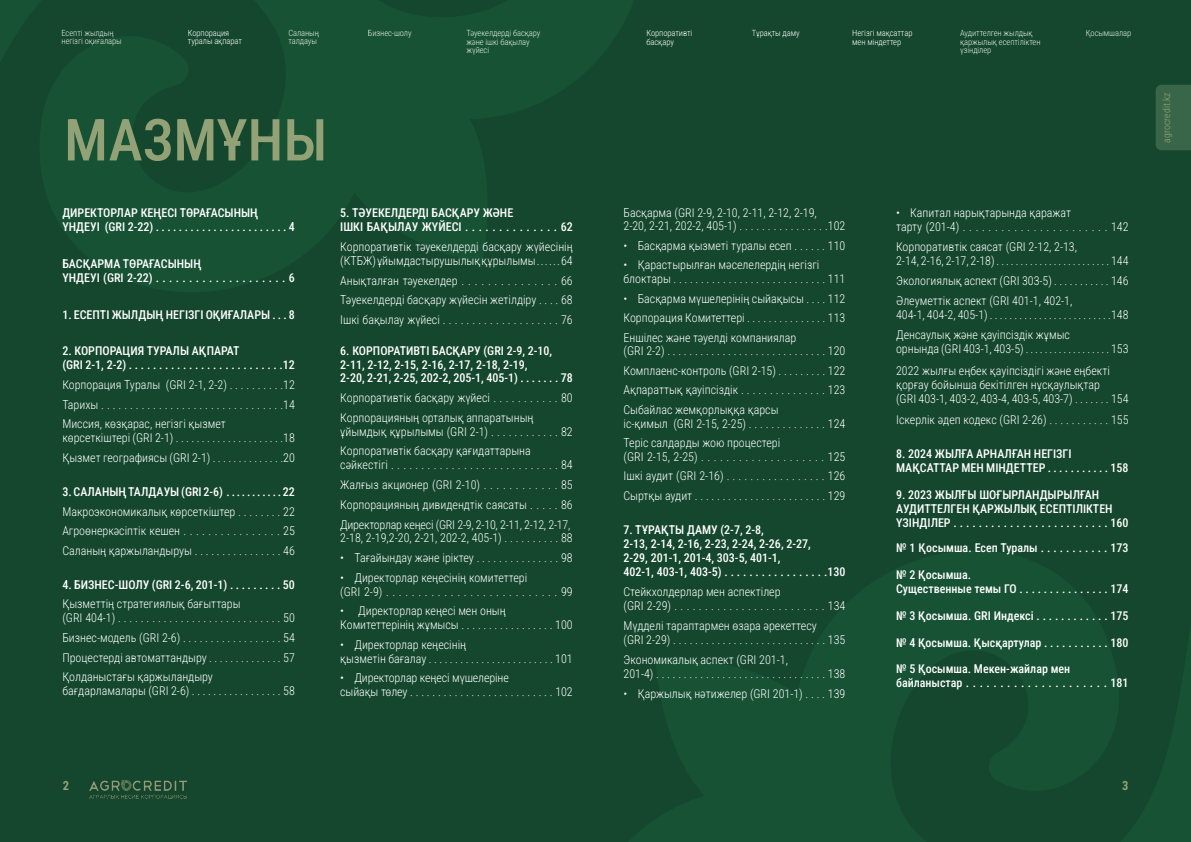
<style>
.page{position:relative;width:1191px;height:842px;background:#fff}
.page>*{position:absolute;margin:0;border:0;box-sizing:border-box;transform-origin:0 0}
.t1{font:500 58px "Roboto Condensed";color:#92a276}
.t2{font:700 12.5px "Roboto Condensed";color:#92a276}
.t3{font:300 12px/19.7px "Roboto Condensed";color:#fff}
.t4{font:500 12px/14px "Roboto Condensed";color:#fff}
.t5{font:300 10px "Roboto Condensed";color:#92a276}
.t6{font:300 8.5px/8.5px "Roboto Condensed";letter-spacing:-.01em;color:#e1ece1}
.t7{font:300 8.5px/8.5px "Roboto Condensed";letter-spacing:-.01em;color:#fff}
</style>
<div class="page">
<img style="left:0;top:0;width:1191px;height:842px">
<img style="left:90px;top:780px;width:96px;height:18px">
<div style="left:1155px;top:85px;width:36px;height:65px;background:#396649"></div>
<p class="t6" style="left:62px;top:28px;width:62px">Есепті жылдың негізгі оқиғалары</p>
<p class="t6" style="left:288px;top:28px;width:32px">Саланың талдауы</p>
<p class="t6" style="left:368px;top:28px;width:45px">Бизнес-шолу</p>
<p class="t6" style="left:466px;top:29px;width:75px">Тәуекелдерді басқару және ішкі бақылау жүйесі</p>
<p class="t7" style="left:646px;top:29px;width:47px">Корпоративті басқару</p>
<p class="t6" style="left:960px;top:29px;width:82px">Аудиттелген жылдық қаржылық есептіліктен үзінділер</p>
<p class="t6" style="left:1085px;top:29px;width:47px">Қосымшалар</p>
<p class="t7" style="left:188px;top:28px;width:56px">Корпорация туралы ақпарат</p>
<p class="t7" style="left:751px;top:29px;width:49px">Тұрақты даму</p>
<p class="t7" style="left:852px;top:29px;width:62px">Негізгі мақсаттар мен міндеттер</p>
<h1 class="t1" style="left:64px;top:99px;width:265px">МАЗМҰНЫ</h1>
<p class="t4" style="left:62px;top:206px;width:234px">ДИРЕКТОРЛАР КЕҢЕСІ ТӨРАҒАСЫНЫҢ<br>ҮНДЕУІ (GRI 2-22) . . . . . . . . . . . . . . . . . . . . . . . 4</p>
<p class="t4" style="left:62px;top:256px;width:234px">БАСҚАРМА ТӨРАҒАСЫНЫҢ<br>ҮНДЕУІ (GRI 2-22) . . . . . . . . . . . . . . . . . . . . 6</p>
<p class="t4" style="left:62px;top:307px;width:234px">1. ЕСЕПТІ ЖЫЛДЫҢ НЕГІЗГІ ОҚИҒАЛАРЫ . . . 8</p>
<p class="t4" style="left:62px;top:344px;width:234px">2. КОРПОРАЦИЯ ТУРАЛЫ АҚПАРАТ<br>(GRI 2-1, 2-2) . . . . . . . . . . . . . . . . . . . . . . . . . .12</p>
<p class="t3" style="left:62px;top:374px;width:234px;text-align:justify">Корпорация Туралы (GRI 2-1, 2-2) . . . . . . . . . .12<br>Тарихы . . . . . . . . . . . . . . . . . . . . . . . . . . . . . . . .14<br>Миссия, көзқарас, негізгі қызмет</p>
<p class="t3" style="left:62px;top:428px;width:234px">көрсеткіштері (GRI 2-1) . . . . . . . . . . . . . . . . . . . . .18<br>Қызмет географиясы (GRI 2-1) . . . . . . . . . . . . . .20</p>
<p class="t4" style="left:62px;top:484px;width:234px">3. САЛАНЫҢ ТАЛДАУЫ (GRI 2-6) . . . . . . . . . . . 22</p>
<p class="t3" style="left:62px;top:501px;width:234px;text-align:justify">Макроэкономикалық көрсеткіштер . . . . . . . . 22<br>Агроөнеркәсіптік кешен . . . . . . . . . . . . . . . . 25<br>Саланың қаржыландыруы . . . . . . . . . . . . . . . . 46</p>
<p class="t4" style="left:62px;top:577px;width:234px">4. БИЗНЕС-ШОЛУ (GRI 2-6, 201-1) . . . . . . . . . 50</p>
<p class="t3" style="left:62px;top:597px;width:234px;line-height:14px">Қызметтің стратегиялық бағыттары<br>(GRI 404-1) . . . . . . . . . . . . . . . . . . . . . . . . . . . . . 50</p>
<p class="t3" style="left:62px;top:627px;width:234px;text-align:justify">Бизнес-модель (GRI 2-6) . . . . . . . . . . . . . . . . . . 54<br>Процестерді автоматтандыру . . . . . . . . . . . . . . 57<br>Қолданыстағы қаржыландыру</p>
<p class="t3" style="left:62px;top:681px;width:234px">бағдарламалары (GRI 2-6) . . . . . . . . . . . . . . . . . 58</p>
<p class="t4" style="left:340px;top:206px;width:234px">5. ТӘУЕКЕЛДЕРДІ БАСҚАРУ ЖӘНЕ<br>ІШКІ БАҚЫЛАУ ЖҮЙЕСІ . . . . . . . . . . . . . . 62</p>
<p class="t3" style="left:340px;top:239px;width:234px;line-height:14px">Корпоративтік тәуекелдерді басқару жүйесінің (КТБЖ) ұйымдастырушылық құрылымы . . . . . . 64</p>
<p class="t3" style="left:340px;top:270px;width:234px;text-align:justify">Анықталған тәуекелдер . . . . . . . . . . . . . . . 66<br>Тәуекелдерді басқару жүйесін жетілдіру . . . . 68<br>Ішкі бақылау жүйесі . . . . . . . . . . . . . . . . . . . . 76</p>
<p class="t4" style="left:340px;top:343px;width:234px">6. КОРПОРАТИВТІ БАСҚАРУ (GRI 2-9, 2-10,<br>2-11, 2-12, 2-15, 2-16, 2-17, 2-18, 2-19,<br>2-20, 2-21, 2-25, 202-2, 205-1, 405-1) . . . . . . . 78</p>
<p class="t3" style="left:340px;top:387px;width:234px">Корпоративтік басқару жүйесі . . . . . . . . . . . 80<br>Корпорацияның орталық аппаратының</p>
<p class="t3" style="left:340px;top:421px;width:234px">ұйымдық құрылымы (GRI 2-1) . . . . . . . . . . . . 82<br>Корпоративтік басқару қағидаттарына</p>
<p class="t3" style="left:340px;top:455px;width:234px;text-align:justify">сәйкестігі . . . . . . . . . . . . . . . . . . . . . . . . . . . . 84<br>Жалғыз акционер (GRI 2-10) . . . . . . . . . . . . 85<br>Корпорацияның дивидендтік саясаты . . . . . 86<br>Директорлар кеңесі (GRI 2-9, 2-10, 2-11, 2-12, 2-17,</p>
<p class="t3" style="left:340px;top:528px;width:234px">2-18, 2-19,2-20, 2-21, 202-2, 405-1) . . . . . . . . . . 88</p>
<p class="t3" style="left:340px;top:547px;width:234px">• Тағайындау және іріктеу . . . . . . . . . . . . . . . 98</p>
<p class="t3" style="left:340px;top:570px;width:234px;line-height:13.8px">• Директорлар кеңесінің комитеттері<br>(GRI 2-9) . . . . . . . . . . . . . . . . . . . . . . . . . . . 99</p>
<p class="t3" style="left:340px;top:604px;width:234px;line-height:13.8px">• Директорлар кеңесі мен оның<br>Комитеттерінің жұмысы . . . . . . . . . . . . . . . . . 100</p>
<p class="t3" style="left:340px;top:637px;width:234px;line-height:13.8px">• Директорлар кеңесінің<br>қызметін бағалау . . . . . . . . . . . . . . . . . . . . . . . . 101</p>
<p class="t3" style="left:340px;top:671px;width:234px;line-height:13.8px">• Директорлар кеңесі мүшелеріне<br>сыйақы төлеу . . . . . . . . . . . . . . . . . . . . . . . . . . 102</p>
<p class="t3" style="left:623px;top:205px;width:223px;line-height:13.8px">Басқарма (GRI 2-9, 2-10, 2-11, 2-12, 2-19,<br>2-20, 2-21, 202-2, 405-1) . . . . . . . . . . . . . . . .102</p>
<p class="t3" style="left:623px;top:235px;width:223px">• Басқарма қызметі туралы есеп . . . . . . 110</p>
<p class="t3" style="left:623px;top:258px;width:223px;line-height:13.8px">• Қарастырылған мәселелердің негізгі блоктары . . . . . . . . . . . . . . . . . . . . . . . . . . . . 111</p>
<p class="t3" style="left:623px;top:288px;width:223px;text-align:justify">• Басқарма мүшелерінің сыйақысы . . . . 112<br>Корпорация Комитеттері . . . . . . . . . . . . . . . 113<br>Еншілес және тәуелді компаниялар</p>
<p class="t3" style="left:623px;top:341px;width:223px;text-align:justify">(GRI 2-2) . . . . . . . . . . . . . . . . . . . . . . . . . . . . . 120<br>Комплаенс-контроль (GRI 2-15) . . . . . . . . . 122<br>Ақпараттық қауіпсіздік . . . . . . . . . . . . . . . 123<br>Сыбайлас жемқорлыққа қарсы</p>
<p class="t3" style="left:623px;top:413px;width:223px">іс-қимыл (GRI 2-15, 2-25) . . . . . . . . . . . . . . 124<br>Теріс салдарды жою процестері</p>
<p class="t3" style="left:623px;top:446px;width:223px;text-align:justify">(GRI 2-15, 2-25) . . . . . . . . . . . . . . . . . . . . 125<br>Ішкі аудит (GRI 2-16) . . . . . . . . . . . . . . . . . 126<br>Сыртқы аудит . . . . . . . . . . . . . . . . . . . . . . . . 129</p>
<p class="t4" style="left:623px;top:522px;width:223px">7. ТҰРАҚТЫ ДАМУ (2-7, 2-8,<br>2-13, 2-14, 2-16, 2-23, 2-24, 2-26, 2-27,<br>2-29, 201-1, 201-4, 303-5, 401-1,<br>402-1, 403-1, 403-5) . . . . . . . . . . . . . . . . .130</p>
<p class="t3" style="left:623px;top:584px;width:223px;line-height:14px">Стейкхолдерлар мен аспектілер<br>(GRI 2-29) . . . . . . . . . . . . . . . . . . . . . . . . . 134</p>
<p class="t3" style="left:623px;top:618px;width:223px;line-height:14px">Мүдделі тараптармен өзара әрекеттесу<br>(GRI 2-29) . . . . . . . . . . . . . . . . . . . . . . . . . . . . 135</p>
<p class="t3" style="left:623px;top:652px;width:223px;line-height:14px">Экономикалық аспект (GRI 201-1,<br>201-4) . . . . . . . . . . . . . . . . . . . . . . . . . . . . . . . 138</p>
<p class="t3" style="left:623px;top:683px;width:223px">• Қаржылық нәтижелер (GRI 201-1) . . . . 139</p>
<p class="t3" style="left:896px;top:206px;width:234px;line-height:14px">• Капитал нарықтарында қаражат<br>тарту (201-4) . . . . . . . . . . . . . . . . . . . . . . . 142</p>
<p class="t3" style="left:896px;top:240px;width:234px;line-height:14px">Корпоративтік саясат (GRI 2-12, 2-13,<br>2-14, 2-16, 2-17, 2-18) . . . . . . . . . . . . . . . . . . . . . . . . 144</p>
<p class="t3" style="left:896px;top:270px;width:234px;line-height:20px">Экологиялық аспект (GRI 303-5) . . . . . . . . . . . 146<br>Әлеуметтік аспект (GRI 401-1, 402-1,</p>
<p class="t3" style="left:896px;top:304px;width:234px">404-1, 404-2, 405-1) . . . . . . . . . . . . . . . . . . . . . . . . .148<br>Денсаулық және қауіпсіздік жұмыс</p>
<p class="t3" style="left:896px;top:337px;width:234px;line-height:21.9px">орнында (GRI 403-1, 403-5) . . . . . . . . . . . . . . . . . . 153<br>2022 жылғы еңбек қауіпсіздігі және еңбекті</p>
<p class="t3" style="left:896px;top:377px;width:234px;line-height:14px">қорғау бойынша бекітілген нұсқаулықтар<br>(GRI 403-1, 403-2, 403-4, 403-5, 403-7) . . . . . . . 154</p>
<p class="t3" style="left:896px;top:410px;width:234px">Іскерлік әдеп кодекс (GRI 2-26) . . . . . . . . . . . 155</p>
<p class="t4" style="left:896px;top:447px;width:234px">8. 2024 ЖЫЛҒА АРНАЛҒАН НЕГІЗГІ<br>МАҚСАТТАР МЕН МІНДЕТТЕР . . . . . . . . . . . 158</p>
<p class="t4" style="left:896px;top:487px;width:234px">9. 2023 ЖЫЛҒЫ ШОҒЫРЛАНДЫРЫЛҒАН<br>АУДИТТЕЛГЕН ҚАРЖЫЛЫҚ ЕСЕПТІЛІКТЕН<br>ҮЗІНДІЛЕР . . . . . . . . . . . . . . . . . . . . . . . . . 160</p>
<p class="t4" style="left:896px;top:541px;width:234px">№ 1 Қосымша. Есеп Туралы . . . . . . . . . . . 173</p>
<p class="t4" style="left:896px;top:567px;width:234px">№ 2 Қосымша.<br>Существенные темы ГО . . . . . . . . . . . . . . . 174</p>
<p class="t4" style="left:896px;top:608px;width:234px">№ 3 Қосымша. GRI Индексі . . . . . . . . . . . . 175</p>
<p class="t4" style="left:896px;top:635px;width:234px">№ 4 Қосымша. Қысқартулар . . . . . . . . . . . 180</p>
<p class="t4" style="left:896px;top:662px;width:234px">№ 5 Қосымша. Мекен-жайлар мен байланыстар . . . . . . . . . . . . . . . . . . . . . 181</p>
<p class="t5" style="left:1159px;top:143px;width:52px;rotate:-90deg">agrocredit.kz</p>
<p class="t2" style="left:63px;top:777px;width:8px">2</p>
<p class="t2" style="left:1122px;top:777px;width:8px">3</p>
</div>
